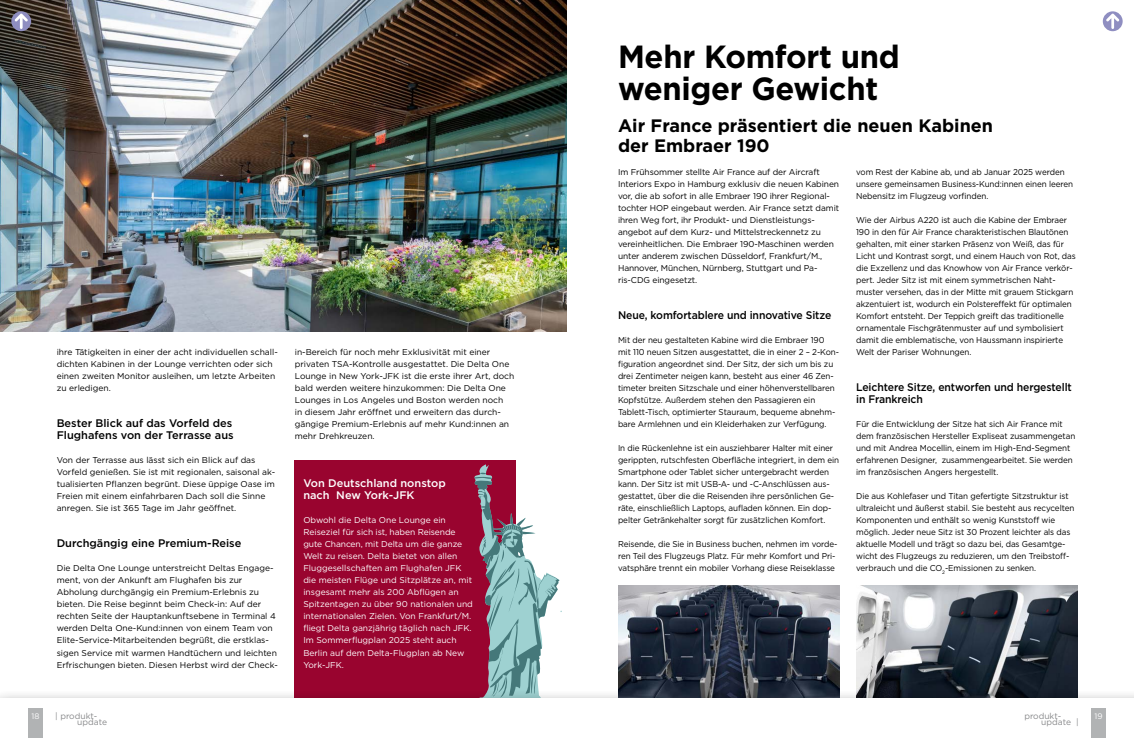
<style>
.page{position:relative;width:1134px;height:738px;background:#fff}
.page>*{position:absolute;margin:0;border:0;box-sizing:border-box;transform-origin:0 0}
.t1{font:700 32px/32px "Gotham";letter-spacing:-.01em;color:#000}
.t2{font:700 18px/20px "Gotham";color:#000}
.t3{font:500 11px/12px "Gotham";letter-spacing:-.01em;color:#000;scale:.95 1}
.t4{font:500 11px/12px "Gotham";letter-spacing:-.01em;color:#000}
.t5{font:500 11px/12px "Gotham";color:#fff}
.t6{font:8.5px/12px "Gotham";letter-spacing:-.01em;color:#000;scale:.95 1}
.t7{font:8.5px/12px "Gotham";letter-spacing:-.01em;color:#000}
.t8{font:8.5px/12px "Gotham";color:#fff}
.t9{font:8.5px "Gotham";color:#87888a}
.t10{font:8px "Gotham";color:#fff}
</style>
<div class="page">
<svg style="left:1103px;top:11px;width:20px;height:20px"></svg>
<svg style="left:1106px;top:13px;width:13px;height:16px"></svg>
<img style="left:0;top:0;width:567px;height:331px">
<div style="left:295px;top:460px;width:221px;height:277px;background:#99042f"></div>
<img style="left:618px;top:585px;width:221px;height:103px">
<img style="left:856px;top:585px;width:221px;height:103px">
<svg style="left:474px;top:464px;width:88px;height:224px"></svg>
<svg style="left:11px;top:11px;width:20px;height:20px"></svg>
<svg style="left:15px;top:13px;width:13px;height:16px"></svg>
<div style="left:0;top:688px;width:1134px;height:49px;background:#000;opacity:.6"></div>
<div style="left:0;top:697px;width:1134px;height:40px;background:#fff"></div>
<div style="left:28px;top:708px;width:15px;height:29px;background:#b1b3b4"></div>
<div style="left:1091px;top:708px;width:15px;height:29px;background:#b1b3b4"></div>
<p class="t7" style="left:57px;top:345px;width:223px">ihre Tätigkeiten in einer der acht individuellen schall&shy;dichten Kabinen in der Lounge verrichten oder sich einen zweiten Monitor ausleihen, um letzte Arbeiten zu erledigen.</p>
<p class="t4" style="left:57px;top:417px;width:178px">Bester Blick auf das Vorfeld des<br>Flughafens von der Terrasse aus</p>
<p class="t7" style="left:57px;top:453px;width:220px">Von der Terrasse aus lässt sich ein Blick auf das Vorfeld genießen. Sie ist mit regionalen, saisonal ak&shy;tualisierten Pflanzen begrünt. Diese üppige Oase im Freien mit einem einfahrbaren Dach soll die Sinne anregen. Sie ist 365 Tage im Jahr geöffnet.</p>
<p class="t4" style="left:57px;top:537px;width:186px">Durchgängig eine Premium-Reise</p>
<p class="t7" style="left:57px;top:561px;width:223px">Die Delta One Lounge unterstreicht Deltas Engage&shy;ment, von der Ankunft am Flughafen bis zur Abholung durchgängig ein Premium-Erlebnis zu bieten. Die Reise beginnt beim Check-in: Auf der rechten Seite der Hauptankunftsebene in Terminal 4 werden Delta One-Kund:innen von einem Team von Elite-Service-Mitarbeitenden begrüßt, die erstklas&shy;sigen Service mit warmen Handtüchern und leichten Erfrischungen bieten. Diesen Herbst wird der Check-</p>
<p class="t7" style="left:295px;top:345px;width:221px">in-Bereich für noch mehr Exklusivität mit einer privaten TSA-Kontrolle ausgestattet. Die Delta One Lounge in New York-JFK ist die erste ihrer Art, doch bald werden weitere hinzukommen: Die Delta One Lounges in Los Angeles und Boston werden noch<br>in diesem Jahr eröffnet und erweitern das durch&shy;gängige Premium-Erlebnis auf mehr Kund:innen an mehr Drehkreuzen.</p>
<p class="t5" style="left:303px;top:477px;width:144px">Von Deutschland nonstop nach New York-JFK</p>
<p class="t8" style="left:303px;top:513px;width:171px">Obwohl die Delta One Lounge ein Reiseziel für sich ist, haben Reisende gute Chancen, mit Delta um die ganze Welt zu reisen. Delta bietet von allen Fluggesellschaften am Flughafen JFK die meisten Flüge und Sitzplätze an, mit insgesamt mehr als 200 Abflügen an Spitzentagen zu über 90 nationalen und internationalen Zielen. Von Frankfurt/M. fliegt Delta ganzjährig täglich nach JFK.<br>Im Sommerflugplan 2025 steht auch Berlin auf dem Delta-Flugplan ab New York-JFK.</p>
<h1 class="t1" style="left:618px;top:41px;width:283px">Mehr Komfort und weniger Gewicht</h1>
<h2 class="t2" style="left:618px;top:116px;width:377px">Air France präsentiert die neuen Kabinen der Embraer 190</h2>
<p class="t7" style="left:618px;top:165px;width:223px">Im Frühsommer stellte Air France auf der Aircraft Interiors Expo in Hamburg exklusiv die neuen Kabinen vor, die ab sofort in alle Embraer 190 ihrer Regional&shy;tochter HOP eingebaut werden. Air France setzt damit ihren Weg fort, ihr Produkt- und Dienstleistungs&shy;angebot auf dem Kurz- und Mittelstreckennetz zu vereinheitlichen. Die Embraer 190-Maschinen werden unter anderem zwischen Düsseldorf, Frankfurt/M., Hannover, München, Nürnberg, Stuttgart und Pa&shy;ris-CDG eingesetzt.</p>
<p class="t3" style="left:618px;top:309px;width:226px">Neue, komfortablere und innovative Sitze</p>
<p class="t6" style="left:618px;top:333px;width:234px">Mit der neu gestalteten Kabine wird die Embraer 190 mit 110 neuen Sitzen ausgestattet, die in einer 2 – 2-Kon&shy;figuration angeordnet sind. Der Sitz, der sich um bis zu drei Zentimeter neigen kann, besteht aus einer 46 Zen&shy;timeter breiten Sitzschale und einer höhenverstellbaren Kopfstütze. Außerdem stehen den Passagieren ein Tablett-Tisch, optimierter Stauraum, bequeme abnehm&shy;bare Armlehnen und ein Kleiderhaken zur Verfügung.</p>
<p class="t6" style="left:618px;top:441px;width:234px">In die Rückenlehne ist ein ausziehbarer Halter mit einer gerippten, rutschfesten Oberfläche integriert, in dem ein Smartphone oder Tablet sicher untergebracht werden kann. Der Sitz ist mit USB-A- und -C-Anschlüssen aus&shy;gestattet, über die die Reisenden ihre persönlichen Ge&shy;räte, einschließlich Laptops, aufladen können. Ein dop&shy;pelter Getränkehalter sorgt für zusätzlichen Komfort.</p>
<p class="t6" style="left:618px;top:537px;width:233px">Reisende, die Sie in Business buchen, nehmen im vorde&shy;ren Teil des Flugzeugs Platz. Für mehr Komfort und Pri&shy;vatsphäre trennt ein mobiler Vorhang diese Reiseklasse</p>
<p class="t6" style="left:856px;top:165px;width:230px">vom Rest der Kabine ab, und ab Januar 2025 werden unsere gemeinsamen Business-Kund:innen einen leeren<br>Nebensitz im Flugzeug vorfinden.</p>
<p class="t6" style="left:856px;top:213px;width:233px">Wie der Airbus A220 ist auch die Kabine der Embraer 190 in den für Air France charakteristischen Blautönen gehalten, mit einer starken Präsenz von Weiß, das für Licht und Kontrast sorgt, und einem Hauch von Rot, das die Exzellenz und das Knowhow von Air France verkör&shy;pert. Jeder Sitz ist mit einem symmetrischen Naht&shy;muster versehen, das in der Mitte mit grauem Stickgarn akzentuiert ist, wodurch ein Polstereffekt für optimalen Komfort entsteht. Der Teppich greift das traditionelle ornamentale Fischgrätenmuster auf und symbolisiert damit die emblematische, von Haussmann inspirierte Welt der Pariser Wohnungen.</p>
<p class="t3" style="left:856px;top:381px;width:229px">Leichtere Sitze, entworfen und hergestellt in Frankreich</p>
<p class="t6" style="left:856px;top:417px;width:232px">Für die Entwicklung der Sitze hat sich Air France mit dem französischen Hersteller Expliseat zusammengetan und mit Andrea Mocellin, einem im High-End-Segment erfahrenen Designer, zusammengearbeitet. Sie werden im französischen Angers hergestellt.</p>
<p class="t6" style="left:856px;top:489px;width:231px">Die aus Kohlefaser und Titan gefertigte Sitzstruktur ist ultraleicht und äußerst stabil. Sie besteht aus recycelten Komponenten und enthält so wenig Kunststoff wie möglich. Jeder neue Sitz ist 30 Prozent leichter als das aktuelle Modell und trägt so dazu bei, das Gesamtge&shy;wicht des Flugzeugs zu reduzieren, um den Treibstoff&shy;verbrauch und die CO<sub>2</sub>-Emissionen zu senken.</p>
<p class="t9" style="left:55px;top:710px;width:44px">| produkt-</p>
<p class="t9" style="left:77px;top:715px;width:31px">update</p>
<p class="t10" style="left:31px;top:710px;width:10px">18</p>
<p class="t9" style="left:1024px;top:710px;width:38px">produkt-</p>
<p class="t10" style="left:1094px;top:710px;width:10px">19</p>
<p class="t9" style="left:1041px;top:715px;width:39px">update |</p>
</div>
